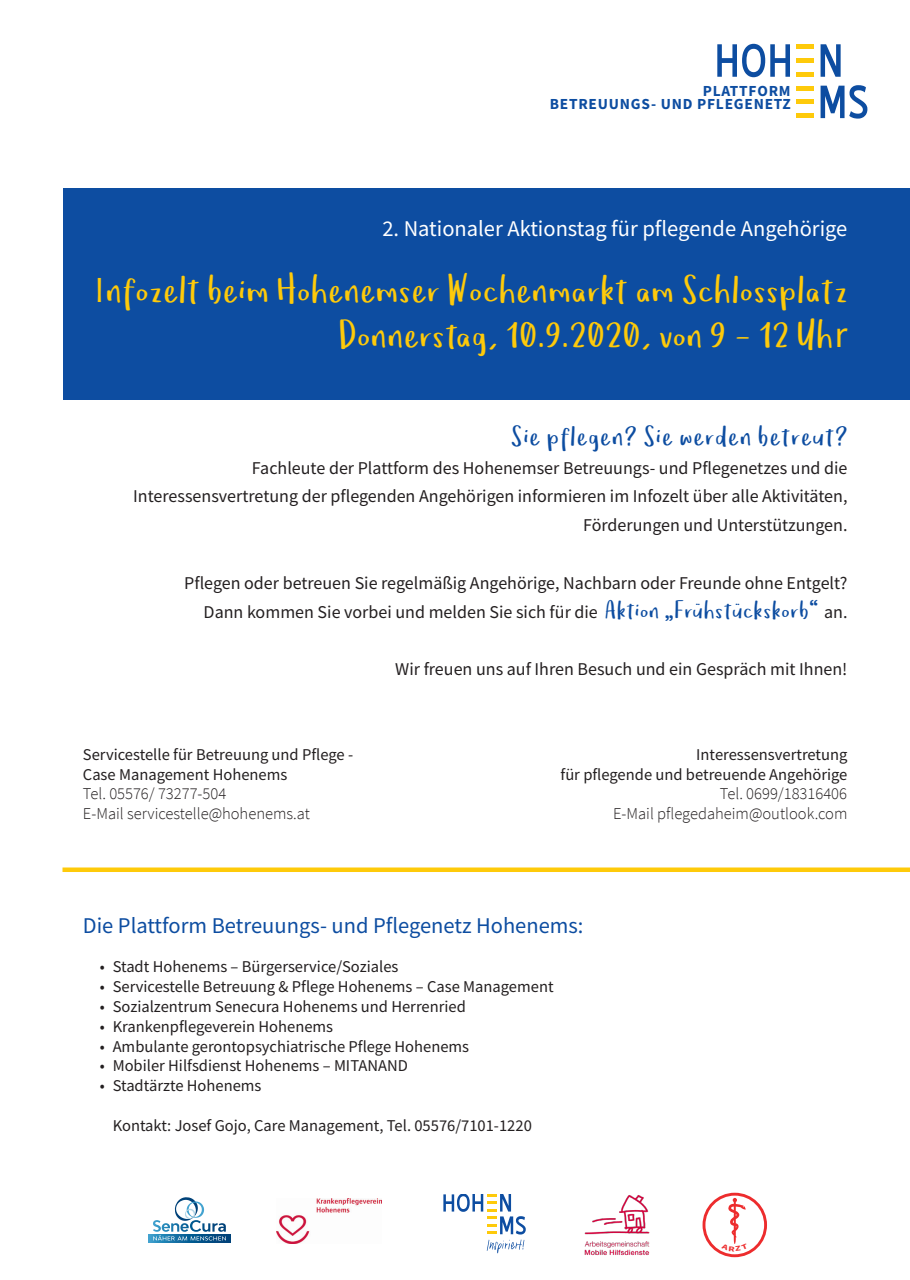
<style>
.page{position:relative;width:910px;height:1280px;background:#fff}
.page>*{position:absolute;margin:0;border:0;box-sizing:border-box;transform-origin:0 0}
.t1{font:37.5px "Om Telolet Om";letter-spacing:.04em;color:#feca0a}
.t2{font:27px "Om Telolet Om";letter-spacing:.06em;color:#0d4da1}
.t3{font:22.5px "Source Sans Pro";color:#0d4da1}
.t4{font:22.5px "Source Sans Pro";color:#fff}
.t5{font:18px/28.8px "Source Sans Pro";color:#231f20;text-align:right}
.t6{font:16.5px "Source Sans Pro";color:#231f20}
.t7{font:300 16.5px "Source Sans Pro";color:#231f20}
.t8{font:700 15.45px/13.8px "Source Sans Pro";letter-spacing:.05em;color:#0d4da1;text-align:right}
.s1{font-family:"Alegreya Sans"}
.s2{font-family:"Source Sans Pro"}
.s3{font-family:"Om Telolet Om";font-size:24px;color:#0d4da1}
</style>
<div class="page">
<svg style="left:717px;top:44px;width:73px;height:33px"></svg>
<svg style="left:821px;top:44px;width:20px;height:33px"></svg>
<svg style="left:821px;top:85px;width:46px;height:34px"></svg>
<div style="left:796px;top:44px;width:18px;height:5px;background:#feca0a"></div>
<div style="left:796px;top:58px;width:18px;height:5px;background:#feca0a"></div>
<div style="left:796px;top:72px;width:18px;height:5px;background:#feca0a"></div>
<div style="left:796px;top:86px;width:18px;height:5px;background:#feca0a"></div>
<div style="left:796px;top:99px;width:18px;height:5px;background:#feca0a"></div>
<div style="left:796px;top:113px;width:18px;height:5px;background:#feca0a"></div>
<div style="left:63px;top:188px;width:847px;height:212px;background:#0d4da1"></div>
<div style="left:63px;top:867px;width:847px;height:5px;background:#feca0a"></div>
<svg style="left:148px;top:1234px;width:83px;height:9px"></svg>
<svg style="left:153px;top:1197px;width:73px;height:43px"></svg>
<img style="left:584px;top:1195px;width:66px;height:60px">
<svg style="left:443px;top:1194px;width:83px;height:59px"></svg>
<img style="left:276px;top:1198px;width:105px;height:45px">
<div style="left:702px;top:1193px;width:65px;height:64px;border:3px solid #ed2c2d;border-radius:50%"></div>
<svg style="left:721px;top:1198px;width:27px;height:53px"></svg>
<p class="t8" style="left:550px;top:85px;width:243px">PLATTFORM<br>BETREUUNGS- UND PFLEGENETZ</p>
<p class="t4" style="left:382px;top:214px;width:467px">2. Nationaler Aktionstag für pflegende Angehörige</p>
<p class="t1" style="left:94px;top:269px;width:754px"><span class="s1">I</span>nfozelt beim Hohenemser Wochenmarkt am Schlossplatz</p>
<p class="t1" style="left:339px;top:314px;width:510px">Donnerstag, 10.9.2020, von 9 – 12 Uh<span class="s2">r</span></p>
<p class="t2" style="left:511px;top:420px;width:338px">Sie pflegen? Sie werden betreut?</p>
<p class="t5" style="left:252px;top:453px;width:597px">Fachleute der Plattform des Hohenemser Betreuungs- und Pflegenetzes und die</p>
<p class="t5" style="left:133px;top:482px;width:716px">Interessensvertretung der pflegenden Angehörigen informieren im Infozelt über alle Aktivitäten,<br>Förderungen und Unterstützungen.</p>
<p class="t5" style="left:184px;top:568px;width:665px">Pflegen oder betreuen Sie regelmäßig Angehörige, Nachbarn oder Freunde ohne Entgelt?</p>
<p class="t5" style="left:204px;top:597px;width:645px">Dann kommen Sie vorbei und melden Sie sich für die <span class="s3">Aktion „Frühstückskorb“</span> an.</p>
<p class="t5" style="left:395px;top:655px;width:454px">Wir freuen uns auf Ihren Besuch und ein Gespräch mit Ihnen!</p>
<p class="t6" style="left:83px;top:744px;width:272px">Servicestelle für Betreuung und Pflege -</p>
<p class="t6" style="left:696px;top:744px;width:153px">Interessensvertretung</p>
<p class="t6" style="left:83px;top:763px;width:206px">Case Management Hohenems</p>
<p class="t6" style="left:560px;top:763px;width:288px">für pflegende und betreuende Angehörige</p>
<p class="t7" style="left:83px;top:784px;width:145px">Tel. 05576/ 73277-504</p>
<p class="t7" style="left:720px;top:784px;width:129px">Tel. 0699/18316406</p>
<p class="t7" style="left:83px;top:803px;width:228px">E-Mail servicestelle@hohenems.at</p>
<p class="t7" style="left:613px;top:803px;width:236px">E-Mail pflegedaheim@outlook.com</p>
<p class="t3" style="left:83px;top:911px;width:502px">Die Plattform Betreuungs- und Pflegenetz Hohenems:</p>
<p class="t6" style="left:100px;top:956px;width:300px">• Stadt Hohenems – Bürgerservice/Soziales</p>
<p class="t6" style="left:100px;top:976px;width:455px">• Servicestelle Betreuung &amp; Pflege Hohenems – Case Management</p>
<p class="t6" style="left:100px;top:996px;width:367px">• Sozialzentrum Senecura Hohenems und Herrenried</p>
<p class="t6" style="left:100px;top:1016px;width:235px">• Krankenpflegeverein Hohenems</p>
<p class="t6" style="left:100px;top:1036px;width:371px">• Ambulante gerontopsychiatrische Pflege Hohenems</p>
<p class="t6" style="left:100px;top:1055px;width:310px">• Mobiler Hilfsdienst Hohenems – MITANAND</p>
<p class="t6" style="left:100px;top:1075px;width:163px">• Stadtärzte Hohenems</p>
<p class="t6" style="left:113px;top:1115px;width:421px">Kontakt: Josef Gojo, Care Management, Tel. 05576/7101-1220</p>
</div>
